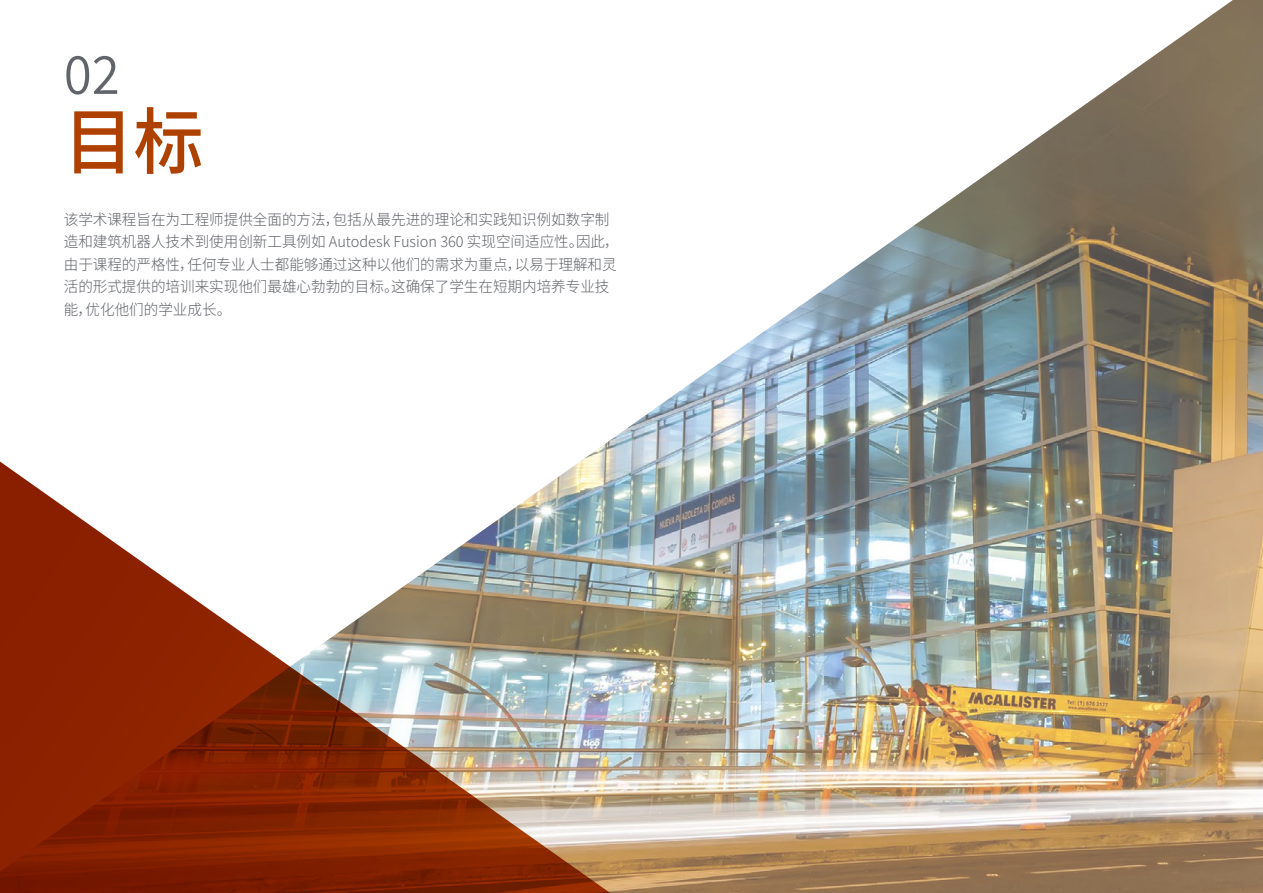
<style>
.page{position:relative;width:1263px;height:893px;background:#fff}
.page>*{position:absolute;margin:0;border:0;box-sizing:border-box;transform-origin:0 0}
.t1{font:500 72px "Source Han Sans CN";color:#ae4000}
.t2{font:52.5px "Source Han Sans CN";color:#61646a}
.t3{font:300 15px/22.5px "Source Han Sans CN";color:#61646a}
</style>
<div class="page">
<img style="left:602px;top:0;width:661px;height:893px">
<img style="left:0;top:446px;width:640px;height:447px">
<h2 class="t2" style="left:64px;top:45px;width:57px">02</h2>
<h1 class="t1" style="left:64px;top:101px;width:141px">目标</h1>
<p class="t3" style="left:64px;top:208px;width:556px">该学术课程旨在为工程师提供全面的方法，包括从最先进的理论和实践知识例如数字制造和建筑机器人技术到使用创新工具例如 Autodesk Fusion 360 实现空间适应性。因此，由于课程的严格性，任何专业人士都能够通过这种以他们的需求为重点，以易于理解和灵活的形式提供的培训来实现他们最雄心勃勃的目标。这确保了学生在短期内培养专业技能，优化他们的学业成长。</p>
</div>
